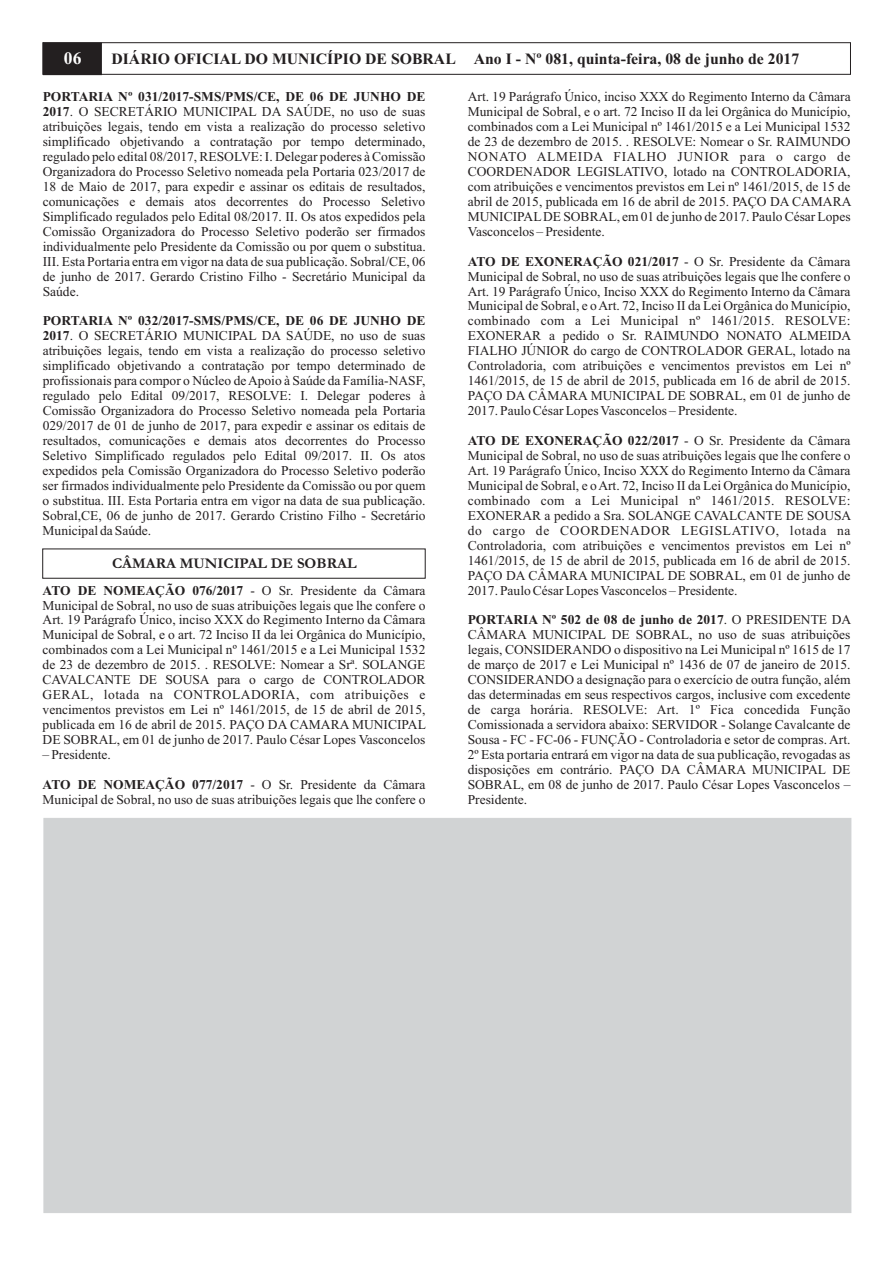
<style>
.page{position:relative;width:893px;height:1263px;background:#fff}
.page>*{position:absolute;margin:0;border:0;box-sizing:border-box;transform-origin:0 0}
.t1{font:700 17.55px "Times New Roman";color:#fff}
.t2{font:700 15.75px "Times New Roman";color:#231f20}
.t3{font:700 15px "Garamond";color:#231f20}
.t4{font:13.5px/15px "Times New Roman";color:#231f20;text-align:justify}
.s1{font-weight:700}
</style>
<div class="page">
<svg style="left:42px;top:42px;width:809px;height:33px"></svg>
<hr style="left:43px;top:43px;width:1px;height:31px;background:#231f20">
<div style="left:43px;top:818px;width:809px;height:395px;background:#d1d3d4"></div>
<p class="t1" style="left:64px;top:52px;width:19px">06</p>
<p class="t2" style="left:111px;top:54px;width:689px">DIÁRIO OFICIAL DO MUNICÍPIO DE SOBRAL Ano I - Nº 081, quinta-feira, 08 de junho de 2017</p>
<p class="t4" style="left:43px;top:90px;width:385px"><span class="s1">PORTARIA Nº 031/2017-SMS/PMS/CE, DE 06 DE JUNHO DE 2017</span>. O SECRETÁRIO MUNICIPAL DA SAÚDE, no uso de suas atribuições legais, tendo em vista a realização do processo seletivo simplificado objetivando a contratação por tempo determinado, regulado pelo edital 08/2017, RESOLVE: I. Delegar poderes à Comissão Organizadora do Processo Seletivo nomeada pela Portaria 023/2017 de 18 de Maio de 2017, para expedir e assinar os editais de resultados, comunicações e demais atos decorrentes do Processo Seletivo Simplificado regulados pelo Edital 08/2017. II. Os atos expedidos pela Comissão Organizadora do Processo Seletivo poderão ser firmados individualmente pelo Presidente da Comissão ou por quem o substitua.<br>III. Esta Portaria entra em vigor na data de sua publicação. Sobral/CE, 06 de junho de 2017. Gerardo Cristino Filho - Secretário Municipal da Saúde.</p>
<p class="t4" style="left:43px;top:315px;width:384px"><span class="s1">PORTARIA Nº 032/2017-SMS/PMS/CE, DE 06 DE JUNHO DE 2017</span>. O SECRETÁRIO MUNICIPAL DA SAÚDE, no uso de suas atribuições legais, tendo em vista a realização do processo seletivo simplificado objetivando a contratação por tempo determinado de profissionais para compor o Núcleo de Apoio à Saúde da Família-NASF, regulado pelo Edital 09/2017, RESOLVE: I. Delegar poderes à Comissão Organizadora do Processo Seletivo nomeada pela Portaria 029/2017 de 01 de junho de 2017, para expedir e assinar os editais de resultados, comunicações e demais atos decorrentes do Processo Seletivo Simplificado regulados pelo Edital 09/2017. II. Os atos expedidos pela Comissão Organizadora do Processo Seletivo poderão ser firmados individualmente pelo Presidente da Comissão ou por quem o substitua. III. Esta Portaria entra em vigor na data de sua publicação.<br>Sobral,CE, 06 de junho de 2017. Gerardo Cristino Filho - Secretário Municipal da Saúde.</p>
<p class="t3" style="left:112px;top:558px;width:246px">CÂMARA MUNICIPAL DE SOBRAL</p>
<p class="t4" style="left:43px;top:584px;width:385px"><span class="s1">ATO DE NOMEAÇÃO 076/2017</span> - O Sr. Presidente da Câmara Municipal de Sobral, no uso de suas atribuições legais que lhe confere o Art. 19 Parágrafo Único, inciso XXX do Regimento Interno da Câmara Municipal de Sobral, e o art. 72 Inciso II da lei Orgânica do Município, combinados com a Lei Municipal nº 1461/2015 e a Lei Municipal 1532 de 23 de dezembro de 2015. . RESOLVE: Nomear a Srª. SOLANGE CAVALCANTE DE SOUSA para o cargo de CONTROLADOR GERAL, lotada na CONTROLADORIA, com atribuições e vencimentos previstos em Lei nº 1461/2015, de 15 de abril de 2015, publicada em 16 de abril de 2015. PAÇO DA CAMARA MUNICIPAL DE SOBRAL, em 01 de junho de 2017. Paulo César Lopes Vasconcelos</p>
<p class="t4" style="left:43px;top:748px;width:70px">– Presidente.</p>
<p class="t4" style="left:43px;top:778px;width:384px"><span class="s1">ATO DE NOMEAÇÃO 077/2017</span> - O Sr. Presidente da Câmara<br>Municipal de Sobral, no uso de suas atribuições legais que lhe confere o</p>
<p class="t4" style="left:468px;top:90px;width:385px">Art. 19 Parágrafo Único, inciso XXX do Regimento Interno da Câmara Municipal de Sobral, e o art. 72 Inciso II da lei Orgânica do Município, combinados com a Lei Municipal nº 1461/2015 e a Lei Municipal 1532 de 23 de dezembro de 2015. . RESOLVE: Nomear o Sr. RAIMUNDO NONATO ALMEIDA FIALHO JUNIOR para o cargo de COORDENADOR LEGISLATIVO, lotado na CONTROLADORIA, com atribuições e vencimentos previstos em Lei nº 1461/2015, de 15 de abril de 2015, publicada em 16 de abril de 2015. PAÇO DA CAMARA MUNICIPALDE SOBRAL, em 01 de junho de 2017. Paulo César Lopes Vasconcelos – Presidente.</p>
<p class="t4" style="left:468px;top:255px;width:385px"><span class="s1">ATO DE EXONERAÇÃO 021/2017</span> - O Sr. Presidente da Câmara Municipal de Sobral, no uso de suas atribuições legais que lhe confere o Art. 19 Parágrafo Único, Inciso XXX do Regimento Interno da Câmara Municipal de Sobral, e o Art. 72, Inciso II da Lei Orgânica do Município, combinado com a Lei Municipal nº 1461/2015. RESOLVE:<br>EXONERAR a pedido o Sr. RAIMUNDO NONATO ALMEIDA FIALHO JÚNIOR do cargo de CONTROLADOR GERAL, lotado na Controladoria, com atribuições e vencimentos previstos em Lei nº 1461/2015, de 15 de abril de 2015, publicada em 16 de abril de 2015.<br>PAÇO DA CÂMARA MUNICIPAL DE SOBRAL, em 01 de junho de 2017. Paulo César Lopes Vasconcelos – Presidente.</p>
<p class="t4" style="left:468px;top:434px;width:385px"><span class="s1">ATO DE EXONERAÇÃO 022/2017</span> - O Sr. Presidente da Câmara Municipal de Sobral, no uso de suas atribuições legais que lhe confere o Art. 19 Parágrafo Único, Inciso XXX do Regimento Interno da Câmara Municipal de Sobral, e o Art. 72, Inciso II da Lei Orgânica do Município, combinado com a Lei Municipal nº 1461/2015. RESOLVE:<br>EXONERAR a pedido a Sra. SOLANGE CAVALCANTE DE SOUSA do cargo de COORDENADOR LEGISLATIVO, lotada na Controladoria, com atribuições e vencimentos previstos em Lei nº 1461/2015, de 15 de abril de 2015, publicada em 16 de abril de 2015.<br>PAÇO DA CÂMARA MUNICIPAL DE SOBRAL, em 01 de junho de 2017. Paulo César Lopes Vasconcelos – Presidente.</p>
<p class="t4" style="left:468px;top:614px;width:385px"><span class="s1">PORTARIA Nº 502 de 08 de junho de 2017</span>. O PRESIDENTE DA CÂMARA MUNICIPAL DE SOBRAL, no uso de suas atribuições legais, CONSIDERANDO o dispositivo na Lei Municipal nº 1615 de 17 de março de 2017 e Lei Municipal nº 1436 de 07 de janeiro de 2015.<br>CONSIDERANDO a designação para o exercício de outra função, além das determinadas em seus respectivos cargos, inclusive com excedente de carga horária. RESOLVE: Art. 1º Fica concedida Função Comissionada a servidora abaixo: SERVIDOR - Solange Cavalcante de Sousa - FC - FC-06 - FUNÇÃO - Controladoria e setor de compras. Art.<br>2º Esta portaria entrará em vigor na data de sua publicação, revogadas as disposições em contrário. PAÇO DA CÂMARA MUNICIPAL DE SOBRAL, em 08 de junho de 2017. Paulo César Lopes Vasconcelos – Presidente.</p>
</div>
